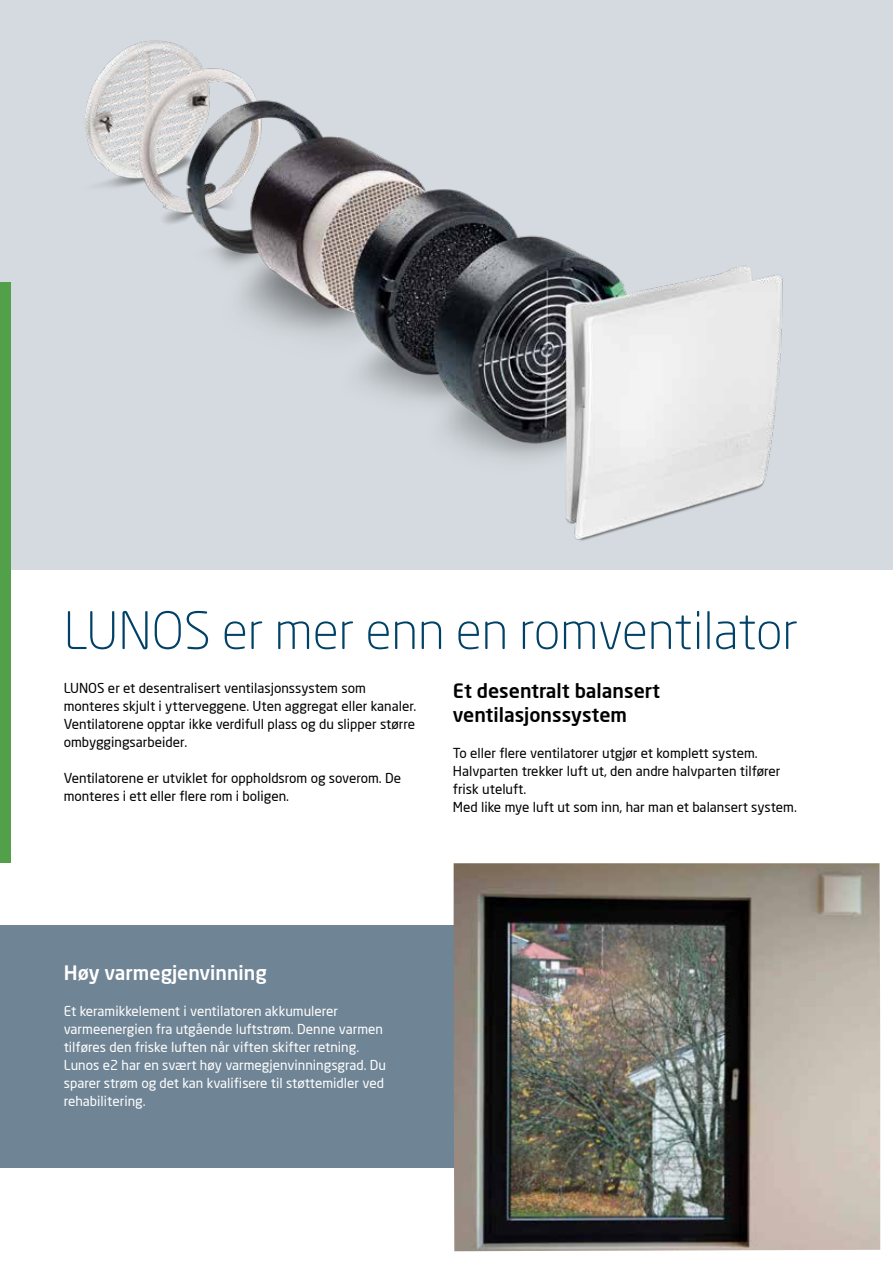
<style>
.page{position:relative;width:893px;height:1263px;background:#fff}
.page>*{position:absolute;margin:0;border:0;box-sizing:border-box;transform-origin:0 0}
.t1{font:300 51px "Neo Sans";color:#004167}
.t2{font:500 19.5px/24px "Neo Sans";color:#000}
.t3{font:500 19.5px "Neo Sans";color:#fff}
.t4{font:13.5px/18px "Neo Sans";color:#000}
.t5{font:13.5px/18px "Neo Sans";color:#fff}
</style>
<div class="page">
<div style="left:0;top:926px;width:540px;height:242px;background:#6f8495"></div>
<div style="left:0;top:0;width:893px;height:570px;background:#d4dadf"></div>
<img style="left:85px;top:40px;width:698px;height:501px">
<img style="left:454px;top:863px;width:426px;height:388px">
<div style="left:0;top:282px;width:11px;height:581px;background:#52a049"></div>
<h1 class="t1" style="left:64px;top:600px;width:736px">LUNOS er mer enn en romventilator</h1>
<h2 class="t2" style="left:453px;top:678px;width:209px">Et desentralt balansert ventilasjonssystem</h2>
<p class="t4" style="left:453px;top:743px;width:346px">To eller flere ventilatorer utgjør et komplett system.<br>Halvparten trekker luft ut, den andre halvparten tilfører frisk uteluft.<br>Med like mye luft ut som inn, har man et balansert system.</p>
<p class="t4" style="left:64px;top:679px;width:354px">LUNOS er et desentralisert ventilasjonssystem som monteres skjult i ytterveggene. Uten aggregat eller kanaler.<br>Ventilatorene opptar ikke verdifull plass og du slipper større ombyggingsarbeider.</p>
<p class="t4" style="left:64px;top:769px;width:339px">Ventilatorene er utviklet for oppholdsrom og soverom. De monteres i ett eller flere rom i boligen.</p>
<h2 class="t3" style="left:64px;top:961px;width:205px">Høy varmegjenvinning</h2>
<p class="t5" style="left:64px;top:1002px;width:324px">Et keramikkelement i ventilatoren akkumulerer varmeenergien fra utgående luftstrøm. Denne varmen tilføres den friske luften når viften skifter retning.<br>Lunos e2 har en svært høy varmegjenvinningsgrad. Du sparer strøm og det kan kvalifisere til støttemidler ved rehabilitering.</p>
</div>
